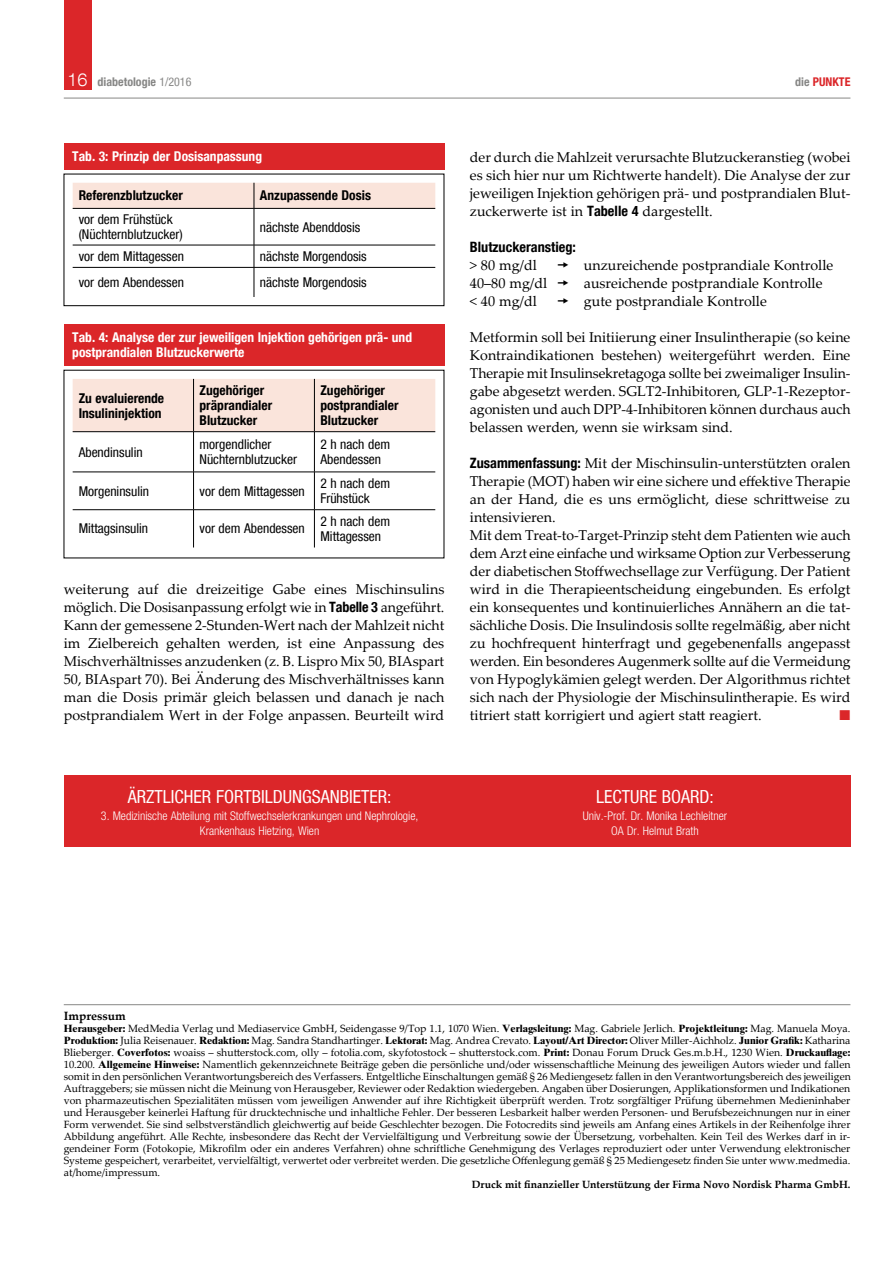
<style>
.page{position:relative;width:893px;height:1263px;background:#fff}
.page>*{position:absolute;margin:0;border:0;box-sizing:border-box;transform-origin:0 0}
.t1{font:condensed 18px "Helvetica Neue LT Com";color:#fff}
.t2{font:14.25px/18px "Palatino Linotype";color:#000;text-align:justify}
.t3{font:700 condensed 14.25px "Helvetica Neue LT Com";color:#000}
.t4{font:14.25px "Zapf Dingbats ITC";color:#db2629}
.t5{font:condensed 13.5px/15px "Helvetica Neue LT Com";color:#000}
.t6{font:700 condensed 13.5px/15px "Helvetica Neue LT Com";color:#000}
.t7{font:700 condensed 13.5px/15px "Helvetica Neue LT Com";color:#fff}
.t8{font:300 condensed 12px/15px "Helvetica Neue LT Com";color:#fff;text-align:center}
.t9{font:700 condensed 12px "Helvetica Neue LT Com";color:#878786}
.t10{font:700 condensed 12px "Helvetica Neue LT Com";color:#db2629}
.t11{font:700 12px "Palatino Linotype";color:#000}
.t12{font:10.5px/12px "Palatino Linotype";color:#000;text-align:justify}
.t13{font:700 10.5px "Palatino Linotype";color:#000}
.s1{font-weight:300;font-stretch:normal;font-size:18px;color:#fff}
.s2{font-weight:400}
.s3{color:#878786}
.s4{font-family:"Helvetica Neue LT Com";font-weight:700;font-stretch:condensed}
.s5{font-family:"Times Ten";font-weight:700}
</style>
<div class="page">
<div style="left:64px;top:0;width:27px;height:90px;background:#db2629"></div>
<hr style="left:64px;top:98px;width:786px;height:1px;background:#878786">
<div style="left:64px;top:324px;width:380px;height:42px;background:#db2629"></div>
<div style="left:73px;top:379px;width:362px;height:52px;background:#fae4db"></div>
<hr style="left:193px;top:379px;width:1px;height:52px;background:#000">
<hr style="left:73px;top:431px;width:121px;height:1px;background:#000">
<hr style="left:194px;top:431px;width:120px;height:1px;background:#000">
<hr style="left:193px;top:432px;width:1px;height:40px;background:#000">
<hr style="left:314px;top:431px;width:121px;height:1px;background:#000">
<hr style="left:193px;top:472px;width:1px;height:37px;background:#000">
<hr style="left:193px;top:510px;width:1px;height:37px;background:#000">
<hr style="left:73px;top:472px;width:121px;height:1px;background:#000">
<hr style="left:194px;top:472px;width:120px;height:1px;background:#000">
<hr style="left:314px;top:472px;width:121px;height:1px;background:#000">
<hr style="left:73px;top:509px;width:121px;height:1px;background:#000">
<hr style="left:194px;top:509px;width:120px;height:1px;background:#000">
<hr style="left:314px;top:509px;width:121px;height:1px;background:#000">
<hr style="left:314px;top:379px;width:1px;height:52px;background:#000">
<hr style="left:314px;top:432px;width:1px;height:40px;background:#000">
<hr style="left:314px;top:472px;width:1px;height:37px;background:#000">
<hr style="left:314px;top:510px;width:1px;height:37px;background:#000">
<div style="left:64px;top:143px;width:380px;height:27px;background:#db2629"></div>
<div style="left:73px;top:183px;width:362px;height:25px;background:#fae4db"></div>
<hr style="left:73px;top:208px;width:181px;height:1px;background:#000">
<hr style="left:254px;top:208px;width:181px;height:1px;background:#000">
<hr style="left:254px;top:209px;width:1px;height:36px;background:#000">
<svg style="left:254px;top:246px;width:1px;height:51px"></svg>
<hr style="left:73px;top:245px;width:181px;height:1px;background:#000">
<hr style="left:254px;top:245px;width:181px;height:1px;background:#000">
<hr style="left:73px;top:267px;width:181px;height:1px;background:#000">
<hr style="left:254px;top:267px;width:181px;height:1px;background:#000">
<div style="left:64px;top:174px;width:380px;height:132px;border:1px solid #000"></div>
<div style="left:64px;top:775px;width:786px;height:71px;background:#db2629"></div>
<hr style="left:64px;top:1004px;width:786px;height:1px;background:#878786">
<p class="t9" style="left:68px;top:75px;width:125px"><span class="s1">16</span> diabetologie <span class="s2">1/2016</span></p>
<p class="t10" style="left:795px;top:75px;width:57px"><span class="s3">die</span> PUNKTE</p>
<p class="t7" style="left:72px;top:149px;width:191px">Tab. 3: Prinzip der Dosisanpassung</p>
<p class="t6" style="left:79px;top:188px;width:106px">Referenzblutzucker</p>
<p class="t6" style="left:260px;top:188px;width:113px">Anzupassende Dosis</p>
<p class="t5" style="left:79px;top:212px;width:105px">vor dem Frühstück (Nüchternblutzucker)</p>
<p class="t5" style="left:260px;top:219px;width:102px">nächste Abenddosis</p>
<p class="t5" style="left:79px;top:249px;width:107px">vor dem Mittagessen</p>
<p class="t5" style="left:260px;top:249px;width:108px">nächste Morgendosis</p>
<p class="t5" style="left:79px;top:275px;width:107px">vor dem Abendessen</p>
<p class="t5" style="left:260px;top:275px;width:108px">nächste Morgendosis</p>
<p class="t7" style="left:72px;top:330px;width:341px">Tab. 4: Analyse der zur jeweiligen Injektion gehörigen prä- und postprandialen Blutzuckerwerte</p>
<p class="t6" style="left:79px;top:390px;width:87px">Zu evaluierende<br>Insulininjektion</p>
<p class="t6" style="left:200px;top:383px;width:74px">Zugehöriger präprandialer<br>Blutzucker</p>
<p class="t6" style="left:320px;top:383px;width:80px">Zugehöriger postprandialer<br>Blutzucker</p>
<p class="t5" style="left:79px;top:444px;width:66px">Abendinsulin</p>
<p class="t5" style="left:200px;top:437px;width:99px">morgendlicher<br>Nüchternblutzucker</p>
<p class="t5" style="left:320px;top:437px;width:71px">2 h nach dem<br>Abendessen</p>
<p class="t5" style="left:79px;top:483px;width:72px">Morgeninsulin</p>
<p class="t5" style="left:200px;top:483px;width:107px">vor dem Mittagessen</p>
<p class="t5" style="left:320px;top:476px;width:71px">2 h nach dem<br>Frühstück</p>
<p class="t5" style="left:79px;top:521px;width:71px">Mittagsinsulin</p>
<p class="t5" style="left:200px;top:521px;width:107px">vor dem Abendessen</p>
<p class="t5" style="left:320px;top:513px;width:71px">2 h nach dem<br>Mittagessen</p>
<p class="t2" style="left:64px;top:580px;width:382px">weiterung auf die dreizeitige Gabe eines Mischinsulins möglich. Die Dosisanpassung erfolgt wie in <span class="s4">Tabelle 3</span> angeführt.<br>Kann der gemessene 2-Stunden-Wert nach der Mahlzeit nicht im Zielbereich gehalten werden, ist eine Anpassung des Mischverhältnisses anzudenken (z. B. Lispro Mix 50, BIAspart 50, BIAspart 70). Bei Änderung des Mischverhältnisses kann man die Dosis primär gleich belassen und danach je nach postprandialem Wert in der Folge anpassen. Beurteilt wird</p>
<h2 class="t2" style="left:470px;top:148px;width:382px">der durch die Mahlzeit verursachte Blutzuckeranstieg (wobei es sich hier nur um Richtwerte handelt). Die Analyse der zur jeweiligen Injektion gehörigen prä- und postprandialen Blut&shy;zuckerwerte ist in <span class="s4">Tabelle 4</span> dargestellt.</h2>
<h2 class="t3" style="left:470px;top:238px;width:108px">Blutzuckeranstieg:</h2>
<h2 class="t2" style="left:470px;top:256px;width:69px">&gt; 80 mg/dl</h2>
<h2 class="t2" style="left:584px;top:256px;width:251px">unzureichende postprandiale Kontrolle</h2>
<h2 class="t2" style="left:470px;top:274px;width:79px">40–80 mg/dl</h2>
<h2 class="t2" style="left:584px;top:274px;width:240px">ausreichende postprandiale Kontrolle</h2>
<h2 class="t2" style="left:470px;top:292px;width:69px">&lt; 40 mg/dl</h2>
<h2 class="t2" style="left:584px;top:292px;width:185px">gute postprandiale Kontrolle</h2>
<p class="t2" style="left:470px;top:328px;width:382px">Metformin soll bei Initiierung einer Insulintherapie (so keine Kontraindikationen bestehen) weitergeführt werden. Eine Therapie mit Insulinsekretagoga sollte bei zweimaliger Insulin&shy;gabe abgesetzt werden. SGLT2-Inhibitoren, GLP-1-Rezeptor&shy;agonisten und auch DPP-4-Inhibitoren können durchaus auch belassen werden, wenn sie wirksam sind.</p>
<p class="t2" style="left:470px;top:454px;width:382px;text-align:left"><span class="s4">Zusammenfassung:</span> Mit der Mischinsulin-unterstützten oralen Therapie (MOT) haben wir eine sichere und effektive Therapie an der Hand, die es uns ermöglicht, diese schrittweise zu intensivieren.<br>Mit dem Treat-to-Target-Prinzip steht dem Patienten wie auch dem Arzt eine einfache und wirksame Option zur Verbesserung der diabetischen Stoffwechsellage zur Verfügung. Der Patient wird in die Therapieentscheidung eingebunden. Es erfolgt ein konsequentes und kontinuierliches Annähern an die tat&shy;sächliche Dosis. Die Insulindosis sollte regelmäßig, aber nicht zu hochfrequent hinterfragt und gegebenenfalls angepasst werden. Ein besonderes Augenmerk sollte auf die Vermeidung von Hypoglykämien gelegt werden. Der Algorithmus richtet sich nach der Physiologie der Mischinsulintherapie. Es wird titriert statt korrigiert und agiert statt reagiert.</p>
<h2 class="t4" style="left:840px;top:708px;width:12px">■</h2>
<h1 class="t1" style="left:128px;top:786px;width:265px">ÄRZTLICHER FORTBILDUNGSANBIETER:</h1>
<p class="t8" style="left:101px;top:808px;width:319px">3. Medizinische Abteilung mit Stoffwechselerkrankungen und Nephrologie,<br>Krankenhaus Hietzing, Wien</p>
<h1 class="t1" style="left:596px;top:786px;width:119px">LECTURE BOARD:</h1>
<p class="t8" style="left:583px;top:808px;width:146px">Univ.-Prof. Dr. Monika Lechleitner<br>OA Dr. Helmut Brath</p>
<p class="t11" style="left:64px;top:1007px;width:63px">Impressum</p>
<p class="t12" style="left:64px;top:1022px;width:788px"><span class="s5">Herausgeber:</span> MedMedia Verlag und Mediaservice GmbH, Seidengasse 9/Top 1.1, 1070 Wien. <span class="s5">Verlagsleitung:</span> Mag. Gabriele Jerlich. <span class="s5">Projektleitung:</span> Mag. Manuela Moya.<br><span class="s5">Produktion:</span> Julia Reisenauer. <span class="s5">Redaktion:</span> Mag. Sandra Standhartinger. <span class="s5">Lektorat:</span> Mag. Andrea Crevato. <span class="s5">Layout/Art Director:</span> Oliver Miller-Aichholz. <span class="s5">Junior Grafik:</span> Katharina Blieberger. <span class="s5">Coverfotos:</span> woaiss – shutterstock.com, olly – fotolia.com, skyfotostock – shutterstock.com. <span class="s5">Print:</span> Donau Forum Druck Ges.m.b.H., 1230 Wien. <span class="s5">Druckauflage:<br></span>10.200. <span class="s5">Allgemeine Hinweise:</span> Namentlich gekennzeichnete Beiträge geben die persönliche und/oder wissenschaftliche Meinung des jeweiligen Autors wieder und fallen somit in den persönlichen Verantwortungsbereich des Verfassers. Entgeltliche Einschaltungen gemäß § 26 Mediengesetz fallen in den Verantwortungsbereich des jeweiligen Auftraggebers; sie müssen nicht die Meinung von Herausgeber, Reviewer oder Redaktion wiedergeben. Angaben über Dosierungen, Applikationsformen und Indikationen von pharmazeutischen Spezialitäten müssen vom jeweiligen Anwender auf ihre Richtigkeit überprüft werden. Trotz sorgfältiger Prüfung übernehmen Medieninhaber und Herausgeber keinerlei Haftung für drucktechnische und inhaltliche Fehler. Der besseren Lesbarkeit halber werden Personen- und Berufsbezeichnungen nur in einer Form verwendet. Sie sind selbstverständlich gleichwertig auf beide Geschlechter bezogen. Die Fotocredits sind jeweils am Anfang eines Artikels in der Reihenfolge ihrer Abbildung angeführt. Alle Rechte, insbesondere das Recht der Vervielfältigung und Verbreitung sowie der Übersetzung, vorbehalten. Kein Teil des Werkes darf in ir&shy;gendeiner Form (Fotokopie, Mikrofilm oder ein anderes Verfahren) ohne schriftliche Genehmigung des Verlages reproduziert oder unter Verwendung elektronischer Systeme gespeichert, verarbeitet, vervielfältigt, verwertet oder verbreitet werden. Die gesetzliche Offenlegung gemäß § 25 Mediengesetz finden Sie unter www.medmedia. at/home/impressum.</p>
<p class="t13" style="left:472px;top:1177px;width:380px">Druck mit finanzieller Unterstützung der Firma Novo Nordisk Pharma GmbH.</p>
</div>
